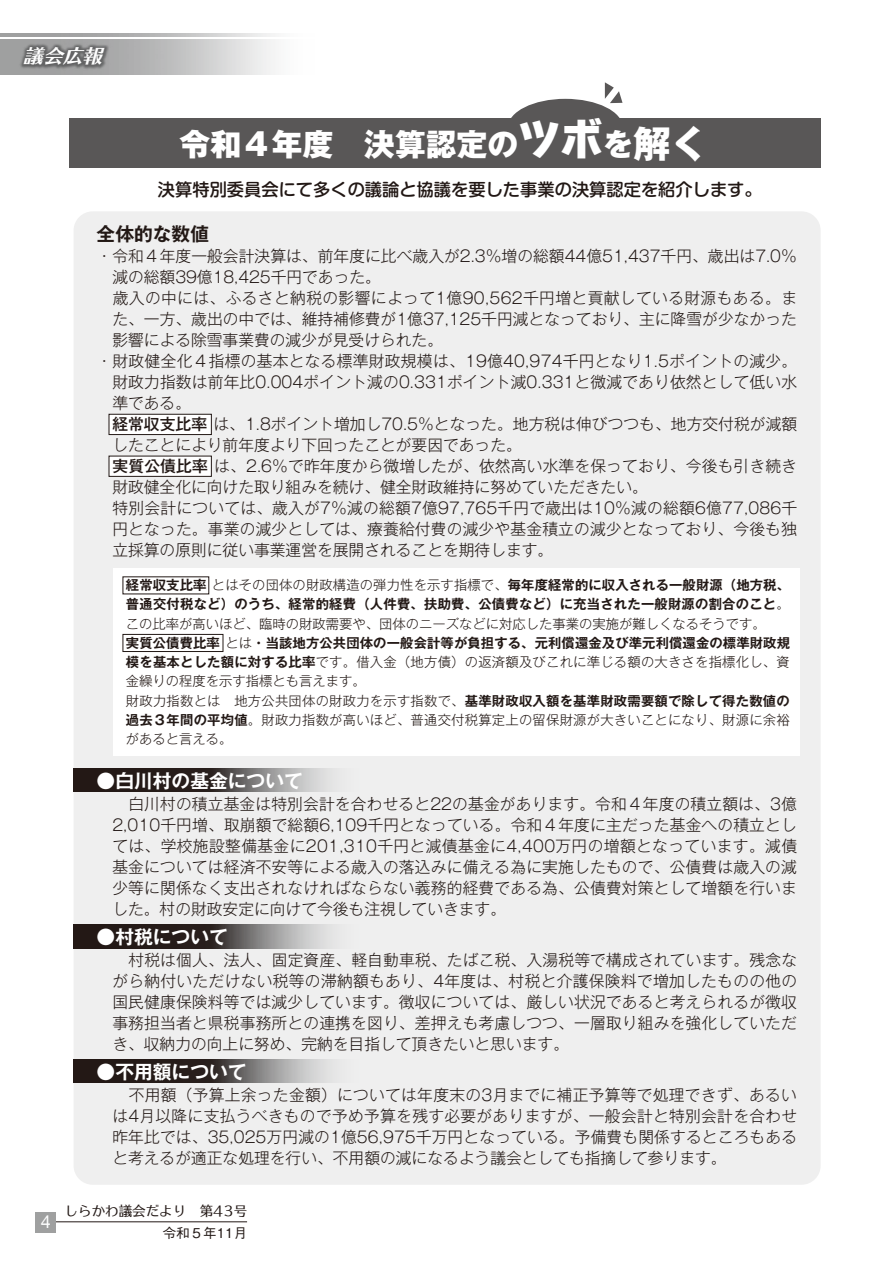
<style>
.page{position:relative;width:893px;height:1263px;background:#fff}
.page>*{position:absolute;margin:0;border:0;box-sizing:border-box;transform-origin:0 0}
.t1{font:800 30.75px "Gothic MB101 Pro";color:#fff}
.t2{font:italic 18.9px "UD Typos 515 Std";color:#fff;scale:1.04 1}
.t3{font:700 18.75px "Gothic MB101 Pro De";color:#fff}
.t4{font:700 18.75px "Gothic MB101 Pro De";color:#221815}
.t5{font:18px "Helvetica Neue";color:#fff}
.t6{font:500 17.25px "Shin M Go Pro";color:#221815}
.t7{font:300 15.75px/21px "Gothic MB101 Pro";letter-spacing:.005em;color:#221815;text-align:justify}
.t8{font:300 15.75px "Gothic MB101 Pro";letter-spacing:.025em;color:#221815}
.t9{font:13.5px "UD Typos 510 Std";color:#221815}
.t10{font:500 13.5px "Gothic BBB Pro";color:#221815}
.t11{font:300 13.35px/19.2px "Gothic MB101 Pro";letter-spacing:.015em;color:#221815}
.t12{font:700 13.35px/19.2px "Gothic MB101 Pro De";letter-spacing:.01em;color:#221815}
.s1{font-family:"Wanpaku GN Std";font-size:42.3px}
.s2{font-size:37.2px}
.s3{font-weight:500}
.s4{font-family:"Gothic MB101 Pro";font-weight:300}
.s5{font-family:"Gothic MB101 Pro De";font-weight:700}
</style>
<div class="page">
<div style="left:74px;top:211px;width:747px;height:974px;background:#efefef;border-radius:19px"></div>
<div style="left:109px;top:414px;width:102px;height:21px;background:#fff"></div>
<div style="left:109px;top:414px;width:103px;height:21px;border:1px solid #221815"></div>
<div style="left:109px;top:456px;width:102px;height:20px;background:#fff"></div>
<div style="left:109px;top:456px;width:103px;height:21px;border:1px solid #221815"></div>
<div style="left:508px;top:99px;width:115px;height:57px;background:#595757;border-radius:50%"></div>
<svg style="left:605px;top:82px;width:17px;height:21px"></svg>
<div style="left:70px;top:119px;width:751px;height:49px;background:#595757"></div>
<div style="left:113px;top:569px;width:687px;height:187px;background:#fff"></div>
<div style="left:123px;top:634px;width:100px;height:18px;border:1px solid #221815"></div>
<svg style="left:73px;top:768px;width:260px;height:23px;background:#595251"></svg>
<svg style="left:73px;top:925px;width:260px;height:23px;background:#595251"></svg>
<svg style="left:73px;top:1059px;width:260px;height:23px;background:#595251"></svg>
<hr style="left:49px;top:1221px;width:198px;height:1px;background:#221815">
<div style="left:36px;top:1212px;width:20px;height:20px;background:#9fa0a0"></div>
<svg style="left:163px;top:39px;width:112px;height:35px;background:#d6d7d7"></svg>
<svg style="left:163px;top:33px;width:112px;height:3px"></svg>
<img style="left:0;top:33px;width:163px;height:93px">
<p class="t2" style="left:23px;top:40px;width:85px">議会広報</p>
<h1 class="t1" style="left:180px;top:118px;width:530px">令和４年度　決算認定の<span class="s1">ツボ</span>を<span class="s2">解く</span></h1>
<p class="t6" style="left:141px;top:175px;width:622px">　決算特別委員会にて多くの議論と協議を要した事業の決算認定を紹介します。</p>
<p class="t5" style="left:41px;top:1209px;width:12px">4</p>
<p class="t4" style="left:97px;top:218px;width:114px">全体的な数値</p>
<p class="t7" style="left:97px;top:244px;width:702px">・令和４年度一般会計決算は、前年度に比べ歳入が2.3％増の総額44億51,437千円、歳出は7.0％</p>
<p class="t7" style="left:112px;top:265px;width:270px">減の総額39億18,425千円であった。</p>
<p class="t8" style="left:97px;top:285px;width:702px">　歳入の中には、ふるさと納税の影響によって1億90,562千円増と貢献している財源もある。ま</p>
<p class="t7" style="left:112px;top:307px;width:686px">た、一方、歳出の中では、維持補修費が1億37,125千円減となっており、主に降雪が少なかった</p>
<p class="t7" style="left:112px;top:328px;width:332px">影響による除雪事業費の減少が見受けられた。</p>
<p class="t7" style="left:97px;top:349px;width:702px">・財政健全化４指標の基本となる標準財政規模は、19億40,974千円となり1.5ポイントの減少。</p>
<p class="t7" style="left:112px;top:370px;width:686px">財政力指数は前年比0.004ポイント減の0.331ポイント減0.331と微減であり依然として低い水</p>
<p class="t7" style="left:112px;top:391px;width:80px">準である。</p>
<p class="t7" style="left:112px;top:412px;width:686px"><span class="s3">経常収支比率</span>は、1.8ポイント増加し70.5％となった。地方税は伸びつつも、地方交付税が減額</p>
<p class="t7" style="left:112px;top:433px;width:411px">したことにより前年度より下回ったことが要因であった。</p>
<p class="t7" style="left:113px;top:454px;width:686px"><span class="s3">実質公債比率</span>は、2.6％で昨年度から微増したが、依然高い水準を保っており、今後も引き続き</p>
<p class="t7" style="left:112px;top:475px;width:537px">財政健全化に向けた取り組みを続け、健全財政維持に努めていただきたい。</p>
<p class="t7" style="left:97px;top:496px;width:702px">　特別会計については、歳入が7％減の総額7億97,765千円で歳出は10％減の総額6億77,086千</p>
<p class="t7" style="left:112px;top:517px;width:686px">円となった。事業の減少としては、療養給付費の減少や基金積立の減少となっており、今後も独</p>
<p class="t7" style="left:112px;top:538px;width:442px">立採算の原則に従い事業運営を展開されることを期待します。</p>
<p class="t12" style="left:126px;top:574px;width:666px">経常収支比率<span class="s4">とはその団体の財政構造の弾力性を示す指標で、</span>毎年度経常的に収入される一般財源（地方税、普通交付税など）のうち、経常的経費（人件費、扶助費、公債費など）に充当された一般財源の割合のこと<span class="s4">。</span></p>
<p class="t11" style="left:126px;top:612px;width:641px">この比率が高いほど、臨時の財政需要や、団体のニーズなどに対応した事業の実施が難しくなるそうです。</p>
<p class="t12" style="left:126px;top:632px;width:666px">実質公債費比率<span class="s4">とは</span>・当該地方公共団体の一般会計等が負担する、元利償還金及び準元利償還金の標準財政規</p>
<p class="t11" style="left:126px;top:651px;width:665px"><span class="s5">模を基本とした額に対する比率</span>です。借入金（地方債）の返済額及びこれに準じる額の大きさを指標化し、資金繰りの程度を示す指標とも言えます。<br>財政力指数とは　地方公共団体の財政力を示す指数で、<span class="s5">基準財政収入額を基準財政需要額で除して得た数値の過去３年間の平均値</span>。財政力指数が高いほど、普通交付税算定上の留保財源が大きいことになり、財源に余裕があると言える。</p>
<p class="t3" style="left:97px;top:765px;width:208px">●白川村の基金について</p>
<p class="t7" style="left:112px;top:791px;width:686px;text-indent:-16px">　　白川村の積立基金は特別会計を合わせると22の基金があります。令和４年度の積立額は、3億2,010千円増、取崩額で総額6,109千円となっている。令和４年度に主だった基金への積立としては、学校施設整備基金に201,310千円と減債基金に4,400万円の増額となっています。減債基金については経済不安等による歳入の落込みに備える為に実施したもので、公債費は歳入の減少等に関係なく支出されなければならない義務的経費である為、公債費対策として増額を行いました。村の財政安定に向けて今後も注視していきます。</p>
<p class="t3" style="left:97px;top:921px;width:133px">●村税について</p>
<p class="t7" style="left:112px;top:947px;width:686px;text-indent:-16px">　　村税は個人、法人、固定資産、軽自動車税、たばこ税、入湯税等で構成されています。残念ながら納付いただけない税等の滞納額もあり、4年度は、村税と介護保険料で増加したものの他の国民健康保険料等では減少しています。徴収については、厳しい状況であると考えられるが徴収事務担当者と県税事務所との連携を図り、差押えも考慮しつつ、一層取り組みを強化していただき、収納力の向上に努め、完納を目指して頂きたいと思います。</p>
<p class="t3" style="left:97px;top:1056px;width:151px">●不用額について</p>
<p class="t7" style="left:112px;top:1082px;width:686px;text-indent:-16px">　　不用額（予算上余った金額）については年度末の3月までに補正予算等で処理できず、あるいは4月以降に支払うべきもので予め予算を残す必要がありますが、一般会計と特別会計を合わせ昨年比では、35,025万円減の1億56,975千万円となっている。予備費も関係するところもあると考えるが適正な処理を行い、不用額の減になるよう議会としても指摘して参ります。</p>
<p class="t9" style="left:65px;top:1199px;width:184px">しらかわ議会だより　第43号</p>
<p class="t10" style="left:163px;top:1222px;width:86px">令和５年11月</p>
</div>
